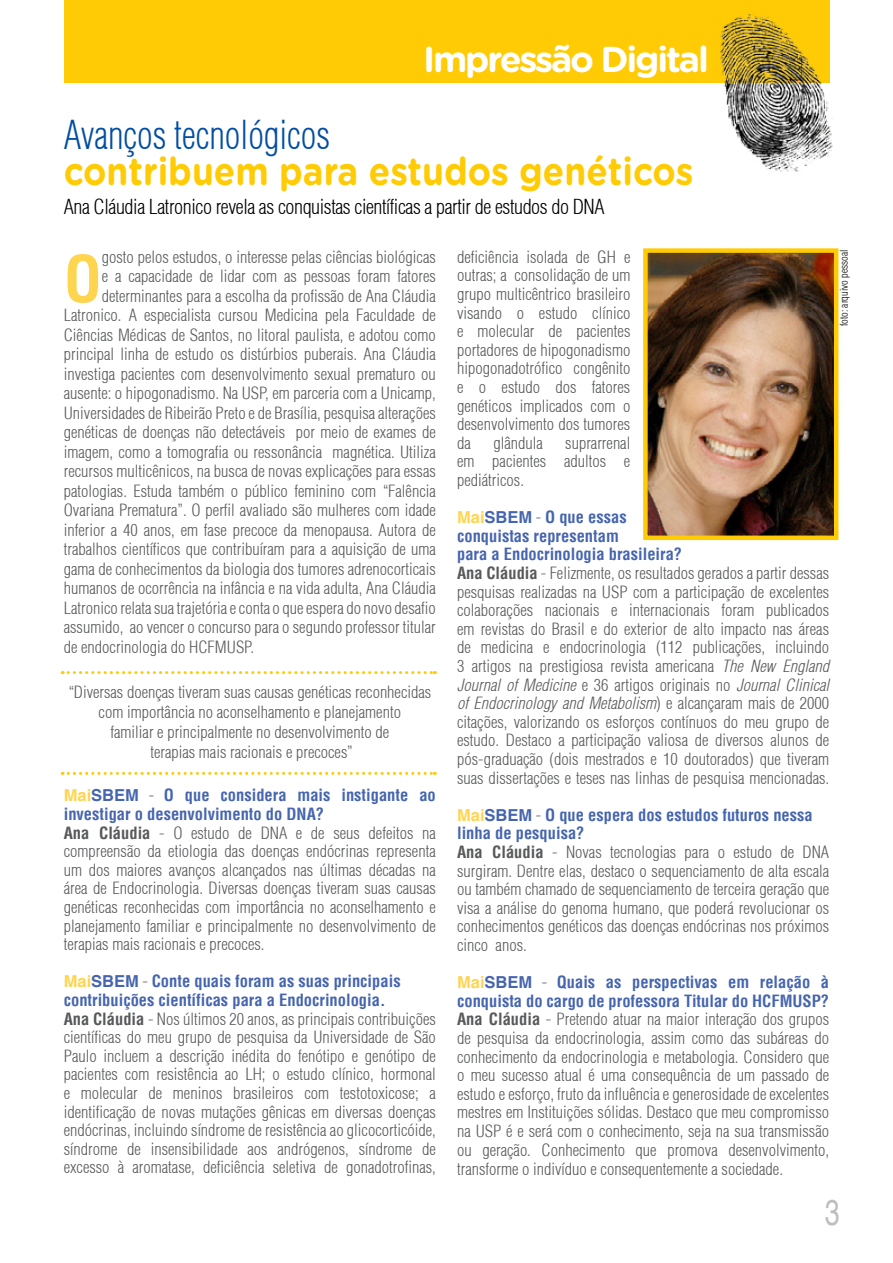
<style>
.page{position:relative;width:893px;height:1263px;background:#fff}
.page>*{position:absolute;margin:0;border:0;box-sizing:border-box;transform-origin:0 0}
.t1{font:700 condensed 62.25px "Helvetica";color:#ffd44f}
.t2{font:700 39px "Gotham Rounded";color:#ffcb05;scale:.9 1}
.t3{font:300 condensed 39px "Helvetica";color:#034ea2;scale:.9 1}
.t4{font:700 36px "Gotham Rounded";letter-spacing:-.06em;color:#fff}
.t5{font:condensed 36px "Helvetica";color:#bcbec0;scale:.9 1}
.t6{font:300 condensed 20.25px "Helvetica";letter-spacing:-.02em;color:#000}
.t7{font:300 condensed 16.5px/18.6px "Helvetica";color:#58595b}
.t8{font:300 condensed 10.5px "Helvetica";color:#000}
.s1{font-weight:700;font-stretch:normal;color:#ffd44f}
.s2{font-weight:700;font-stretch:normal;color:#4665af}
.s3{font-weight:700;color:#4665af}
.s4{font-weight:700}
.s5{font-style:italic}
</style>
<div class="page">
<div style="left:65px;top:0;width:765px;height:83px;background:#ffcb05"></div>
<img style="left:719px;top:14px;width:114px;height:158px">
<svg style="left:62px;top:671px;width:373px;height:3px"></svg>
<svg style="left:62px;top:772px;width:373px;height:3px"></svg>
<img style="left:648px;top:253px;width:185px;height:282px">
<div style="left:643px;top:248px;width:195px;height:292px;border:4px solid #ffcb05"></div>
<h3 class="t4" style="left:423px;top:33px;width:287px">Impressão Digital</h3>
<h2 class="t3" style="left:64px;top:111px;width:298px">Avanços tecnológicos</h2>
<h2 class="t2" style="left:64px;top:143px;width:701px">contribuem para estudos genéticos</h2>
<p class="t6" style="left:64px;top:194px;width:542px">Ana Cláudia Latronico revela as conquistas científicas a partir de estudos do DNA</p>
<p class="t7" style="left:457px;top:247px;width:175px;text-align:justify">deficiência isolada de GH e outras; a consolidação de um grupo multicêntrico brasileiro visando o estudo clínico e molecular de pacientes portadores de hipogonadismo hipogonadotrófico congênito e o estudo dos fatores genéticos implicados com o desenvolvimento dos tumores da</p>
<h1 class="t1" style="left:64px;top:240px;width:40px">O</h1>
<p class="t7" style="left:102px;top:247px;width:335px">gosto pelos estudos, o interesse pelas ciências biológicas</p>
<p class="t7" style="left:102px;top:267px;width:335px">e a capacidade de lidar com as pessoas foram fatores</p>
<p class="t7" style="left:102px;top:286px;width:335px">determinantes para a escolha da profissão de Ana Cláudia</p>
<p class="t7" style="left:64px;top:306px;width:374px">Latronico. A especialista cursou Medicina pela Faculdade de</p>
<p class="t7" style="left:64px;top:325px;width:374px">Ciências Médicas de Santos, no litoral paulista, e adotou como</p>
<p class="t7" style="left:64px;top:345px;width:374px">principal linha de estudo os distúrbios puberais. Ana Cláudia</p>
<p class="t7" style="left:64px;top:364px;width:374px">investiga pacientes com desenvolvimento sexual prematuro ou</p>
<p class="t7" style="left:64px;top:384px;width:374px">ausente: o hipogonadismo. Na USP, em parceria com a Unicamp,</p>
<p class="t7" style="left:64px;top:403px;width:374px">Universidades de Ribeirão Preto e de Brasília, pesquisa alterações</p>
<p class="t7" style="left:64px;top:423px;width:373px">genéticas de doenças não detectáveis por meio de exames de</p>
<p class="t7" style="left:64px;top:442px;width:374px">imagem, como a tomografia ou ressonância magnética. Utiliza</p>
<p class="t7" style="left:64px;top:462px;width:374px">recursos multicênicos, na busca de novas explicações para essas</p>
<p class="t7" style="left:64px;top:482px;width:374px">patologias. Estuda também o público feminino com “Falência</p>
<p class="t7" style="left:64px;top:501px;width:374px">Ovariana Prematura”. O perfil avaliado são mulheres com idade</p>
<p class="t7" style="left:64px;top:521px;width:373px">inferior a 40 anos, em fase precoce da menopausa. Autora de</p>
<p class="t7" style="left:64px;top:540px;width:374px">trabalhos científicos que contribuíram para a aquisição de uma</p>
<p class="t7" style="left:64px;top:560px;width:374px">gama de conhecimentos da biologia dos tumores adrenocorticais</p>
<p class="t7" style="left:64px;top:579px;width:374px">humanos de ocorrência na infância e na vida adulta, Ana Cláudia</p>
<p class="t7" style="left:64px;top:599px;width:374px">Latronico relata sua trajetória e conta o que espera do novo desafio</p>
<p class="t7" style="left:64px;top:618px;width:373px">assumido, ao vencer o concurso para o segundo professor titular</p>
<p class="t7" style="left:64px;top:638px;width:192px">de endocrinologia do HCFMUSP.</p>
<p class="t7" style="left:457px;top:433px;width:175px;text-align:justify;text-indent:108px">suprarrenal em pacientes adultos e pediátricos.</p>
<p class="t7" style="left:457px;top:508px;width:374px"><span class="s1">Mai</span><span class="s2">SBEM</span> - <span class="s3">O que essas<br>conquistas representam<br>para a Endocrinologia brasileira?<br></span><span class="s4">Ana Cláudia</span> - Felizmente, os resultados gerados a partir dessas pesquisas realizadas na USP com a participação de excelentes colaborações nacionais e internacionais foram publicados em revistas do Brasil e do exterior de alto impacto nas áreas de medicina e endocrinologia (112 publicações, incluindo 3 artigos na prestigiosa revista americana <span class="s5">The New England Journal of Medicine</span> e 36 artigos originais no <span class="s5">Journal Clinical of Endocrinology and Metabolism</span>) e alcançaram mais de 2000 citações, valorizando os esforços contínuos do meu grupo de estudo. Destaco a participação valiosa de diversos alunos de pós-graduação (dois mestrados e 10 doutorados) que tiveram suas dissertações e teses nas linhas de pesquisa mencionadas.</p>
<p class="t7" style="left:457px;top:805px;width:374px"><span class="s1">Mai</span><span class="s2">SBEM</span> - <span class="s3">O que espera dos estudos futuros nessa linha de pesquisa?<br></span><span class="s4">Ana Cláudia</span> - Novas tecnologias para o estudo de DNA surgiram. Dentre elas, destaco o sequenciamento de alta escala ou também chamado de sequenciamento de terceira geração que visa a análise do genoma humano, que poderá revolucionar os conhecimentos genéticos das doenças endócrinas nos próximos cinco anos.</p>
<p class="t7" style="left:457px;top:973px;width:374px;text-align:justify"><span class="s1">Mai</span><span class="s2">SBEM</span> - <span class="s3">Quais as perspectivas em relação à conquista do cargo de professora Titular do HCFMUSP?<br></span><span class="s4">Ana Cláudia</span> - Pretendo atuar na maior interação dos grupos de pesquisa da endocrinologia, assim como das subáreas do conhecimento da endocrinologia e metabologia. Considero que o meu sucesso atual é uma consequência de um passado de estudo e esforço, fruto da influência e generosidade de excelentes mestres em Instituições sólidas. Destaco que meu compromisso na USP é e será com o conhecimento, seja na sua transmissão ou geração. Conhecimento que promova desenvolvimento, transforme o indivíduo e consequentemente a sociedade.</p>
<p class="t7" style="left:493px;top:433px;width:51px">glândula</p>
<p class="t7" style="left:68px;top:682px;width:364px;line-height:19.8px;text-align:center">“Diversas doenças tiveram suas causas genéticas reconhecidas com importância no aconselhamento e planejamento<br>familiar e principalmente no desenvolvimento de<br>terapias mais racionais e precoces”</p>
<p class="t7" style="left:64px;top:786px;width:374px"><span class="s1">Mai</span><span class="s2">SBEM</span> - <span class="s3">O que considera mais instigante ao investigar o desenvolvimento do DNA?<br></span><span class="s4">Ana Cláudia</span> - O estudo de DNA e de seus defeitos na compreensão da etiologia das doenças endócrinas representa um dos maiores avanços alcançados nas últimas décadas na área de Endocrinologia. Diversas doenças tiveram suas causas genéticas reconhecidas com importância no aconselhamento e planejamento familiar e principalmente no desenvolvimento de terapias mais racionais e precoces.</p>
<p class="t7" style="left:64px;top:972px;width:374px"><span class="s1">Mai</span><span class="s2">SBEM</span> - <span class="s3">Conte quais foram as suas principais contribuições científicas para a Endocrinologia.<br></span><span class="s4">Ana Cláudia</span> - Nos últimos 20 anos, as principais contribuições científicas do meu grupo de pesquisa da Universidade de São Paulo incluem a descrição inédita do fenótipo e genótipo de pacientes com resistência ao LH; o estudo clínico, hormonal e molecular de meninos brasileiros com testotoxicose; a identificação de novas mutações gênicas em diversas doenças endócrinas, incluindo síndrome de resistência ao glicocorticóide, síndrome de insensibilidade aos andrógenos, síndrome de excesso à aromatase, deficiência seletiva de gonadotrofinas,</p>
<p class="t8" style="left:837px;top:326px;width:78px;rotate:-90deg">foto: arquivo pessoal</p>
<h3 class="t5" style="left:825px;top:1192px;width:18px">3</h3>
</div>
